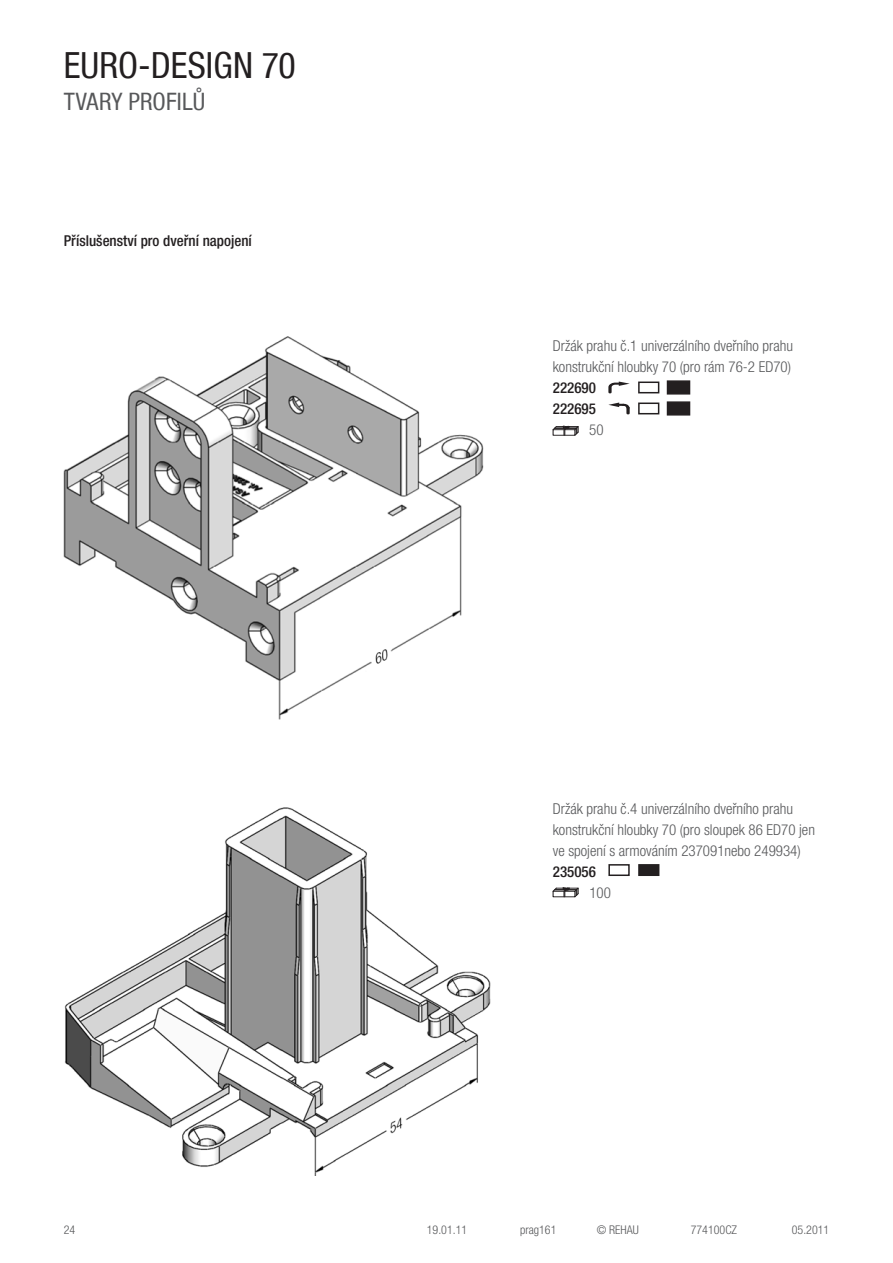
<style>
.page{position:relative;width:893px;height:1263px;background:#fff}
.page>*{position:absolute;margin:0;border:0;box-sizing:border-box;transform-origin:0 0}
.t1{font:condensed 36px "Helvetica Neue LT Com";letter-spacing:.005em;color:#231f20}
.t2{font:condensed 24px "Helvetica Neue LT Com";letter-spacing:.005em;color:#57585a}
.Fließtext_47_links{font:300 condensed 15px/21px "Helvetica Neue LT Com";color:#57585a}
.Überschrift_Inhaltsv{font:500 condensed 15px "Helvetica Neue LT Com";color:#231f20}
.Hervorhebung_67{font:500 condensed 15px "Helvetica Neue LT Com";color:#231f20}
.Fußzeile_links{font:300 condensed 12px "Helvetica Neue LT Com";color:#57585a}
</style>
<div class="page">
<svg style="left:552px;top:426px;width:27px;height:9px"></svg>
<svg style="left:638px;top:381px;width:22px;height:13px"></svg>
<svg style="left:608px;top:381px;width:22px;height:12px"></svg>
<svg style="left:608px;top:402px;width:22px;height:11px"></svg>
<svg style="left:666px;top:380px;width:25px;height:15px"></svg>
<svg style="left:666px;top:401px;width:25px;height:15px"></svg>
<svg style="left:638px;top:402px;width:22px;height:13px"></svg>
<img style="left:64px;top:336px;width:420px;height:384px">
<svg style="left:552px;top:887px;width:27px;height:10px"></svg>
<svg style="left:638px;top:864px;width:22px;height:12px"></svg>
<svg style="left:608px;top:864px;width:22px;height:12px"></svg>
<img style="left:64px;top:807px;width:427px;height:369px">
<h1 class="t1" style="left:64px;top:44px;width:234px">EURO-DESIGN 70</h1>
<h2 class="t2" style="left:64px;top:87px;width:143px">TVARY PROFILŮ</h2>
<p class="Überschrift_Inhaltsv" style="left:64px;top:232px;width:190px">Příslušenství pro dveřní napojení</p>
<p class="Fließtext_47_links" style="left:553px;top:336px;width:242px">Držák prahu č.1 univerzálního dveřního prahu konstrukční hloubky 70 (pro rám 76-2 ED70)</p>
<p class="Hervorhebung_67" style="left:553px;top:379px;width:45px">222690</p>
<p class="Hervorhebung_67" style="left:553px;top:400px;width:45px">222695</p>
<p class="Fließtext_47_links" style="left:589px;top:420px;width:16px">50</p>
<p class="Fußzeile_links" style="left:64px;top:1222px;width:13px">24</p>
<p class="Fließtext_47_links" style="left:553px;top:798px;width:264px">Držák prahu č.4 univerzálního dveřního prahu konstrukční hloubky 70 (pro sloupek 86 ED70 jen ve spojení s armováním 237091nebo 249934)</p>
<p class="Hervorhebung_67" style="left:553px;top:862px;width:45px">235056</p>
<p class="Fließtext_47_links" style="left:589px;top:882px;width:23px">100</p>
<p class="Fußzeile_links" style="left:427px;top:1222px;width:42px">19.01.11</p>
<p class="Fußzeile_links" style="left:520px;top:1222px;width:38px">prag161</p>
<p class="Fußzeile_links" style="left:597px;top:1222px;width:44px">© REHAU</p>
<p class="Fußzeile_links" style="left:691px;top:1222px;width:48px">774100CZ</p>
<p class="Fußzeile_links" style="left:792px;top:1222px;width:39px">05.2011</p>
</div>
